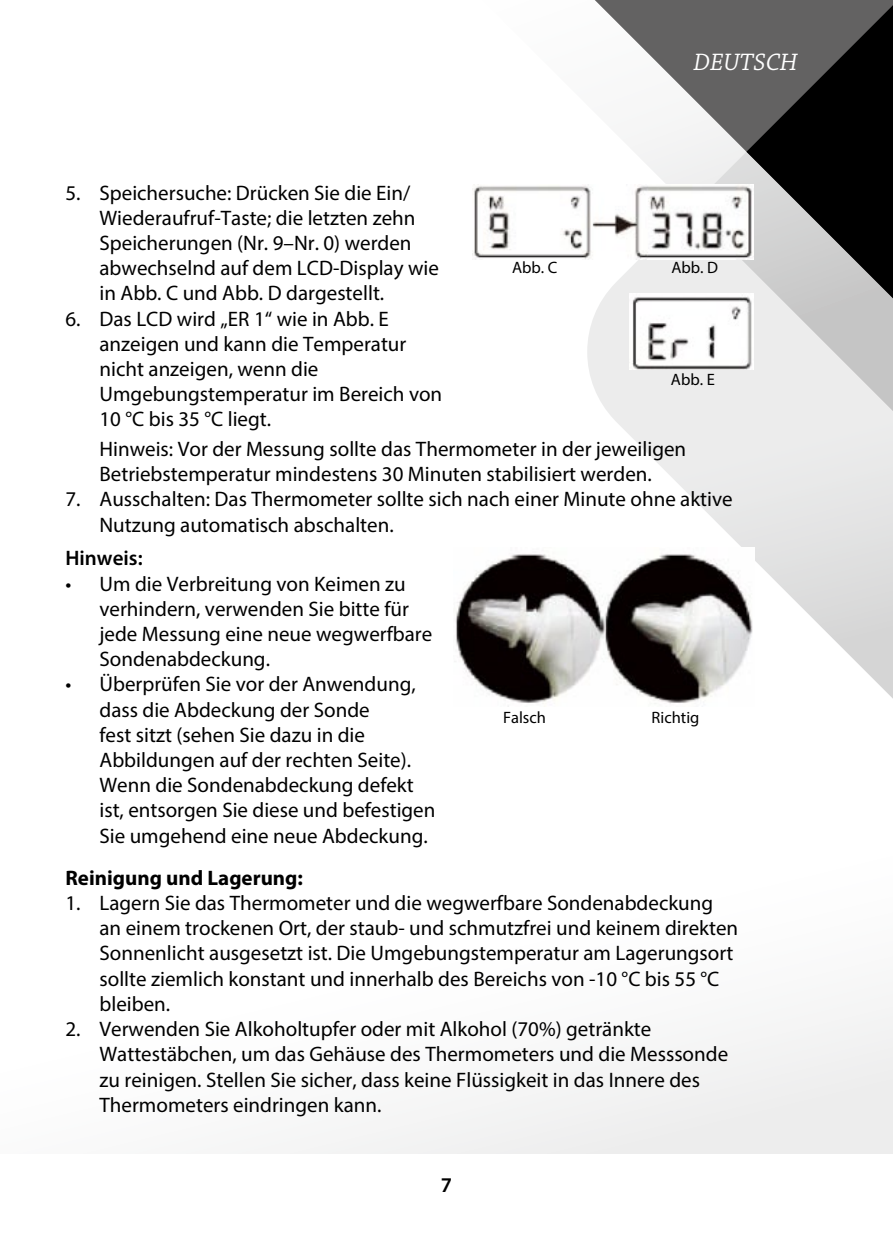
<style>
.page{position:relative;width:893px;height:1259px;background:#fff}
.page>*{position:absolute;margin:0;border:0;box-sizing:border-box;transform-origin:0 0}
.t1{font:italic 24.9px "Chaparral Pro";color:#fff}
.t2{font:21px/25.2px "Myriad Pro";color:#000}
.t3{font:700 21px "Myriad Pro";color:#000}
.t4{font:600 21px "Myriad Pro";color:#000}
.t5{font:16.5px "Myriad Pro";color:#000}
</style>
<div class="page">
<svg style="left:756px;top:561px;width:137px;height:138px"></svg>
<svg style="left:472px;top:184px;width:421px;height:377px"></svg>
<svg style="left:478px;top:0;width:268px;height:503px"></svg>
<svg style="left:746px;top:0;width:147px;height:507px;background:#898989"></svg>
<div style="left:294px;top:1007px;width:599px;height:146px;background:#f4f4f4"></div>
<img style="left:473px;top:185px;width:280px;height:74px">
<img style="left:630px;top:294px;width:123px;height:75px">
<img style="left:455px;top:548px;width:299px;height:156px">
<p class="t2" style="left:100px;top:179px;width:341px;text-indent:-34px">5. Speichersuche: Drücken Sie die Ein/ Wiederaufruf-Taste; die letzten zehn Speicherungen (Nr. 9–Nr. 0) werden abwechselnd auf dem LCD-Display wie in Abb. C und Abb. D dargestellt.</p>
<p class="t2" style="left:100px;top:305px;width:344px;text-indent:-34px">6. Das LCD wird „ER 1“ wie in Abb. E anzeigen und kann die Temperatur nicht anzeigen, wenn die<br>Umgebungstemperatur im Bereich von<br>10 °C bis 35 °C liegt.</p>
<p class="t1" style="left:693px;top:49px;width:106px">DEUTSCH</p>
<p class="t5" style="left:512px;top:258px;width:47px">Abb. C</p>
<p class="t5" style="left:671px;top:258px;width:48px">Abb. D</p>
<p class="t5" style="left:671px;top:369px;width:45px">Abb. E</p>
<p class="t2" style="left:99px;top:436px;width:588px">Hinweis: Vor der Messung sollte das Thermometer in der jeweiligen<br>Betriebstemperatur mindestens 30 Minuten stabilisiert werden.</p>
<p class="t2" style="left:99px;top:486px;width:635px;text-indent:-34px">7. Ausschalten: Das Thermometer sollte sich nach einer Minute ohne aktive<br>Nutzung automatisch abschalten.</p>
<p class="t4" style="left:65px;top:545px;width:79px">Hinweis:</p>
<p class="t2" style="left:99px;top:570px;width:334px;text-indent:-34px">• Um die Verbreitung von Keimen zu verhindern, verwenden Sie bitte für jede Messung eine neue wegwerfbare<br>Sondenabdeckung.</p>
<p class="t2" style="left:99px;top:671px;width:337px;text-indent:-34px">• Überprüfen Sie vor der Anwendung, dass die Abdeckung der Sonde<br>fest sitzt (sehen Sie dazu in die Abbildungen auf der rechten Seite).<br>Wenn die Sondenabdeckung defekt ist, entsorgen Sie diese und befestigen Sie umgehend eine neue Abdeckung.</p>
<p class="t5" style="left:503px;top:707px;width:44px">Falsch</p>
<p class="t5" style="left:652px;top:707px;width:49px">Richtig</p>
<p class="t3" style="left:65px;top:864px;width:239px">Reinigung und Lagerung:</p>
<p class="t2" style="left:100px;top:890px;width:640px;text-indent:-34px">1. Lagern Sie das Thermometer und die wegwerfbare Sondenabdeckung an einem trockenen Ort, der staub- und schmutzfrei und keinem direkten Sonnenlicht ausgesetzt ist. Die Umgebungstemperatur am Lagerungsort sollte ziemlich konstant und innerhalb des Bereichs von -10 °C bis 55 °C bleiben.</p>
<p class="t2" style="left:100px;top:1016px;width:630px;text-indent:-34px">2. Verwenden Sie Alkoholtupfer oder mit Alkohol (70%) getränkte Wattestäbchen, um das Gehäuse des Thermometers und die Messsonde zu reinigen. Stellen Sie sicher, dass keine Flüssigkeit in das Innere des Thermometers eindringen kann.</p>
<p class="t4" style="left:441px;top:1171px;width:13px">7</p>
</div>
